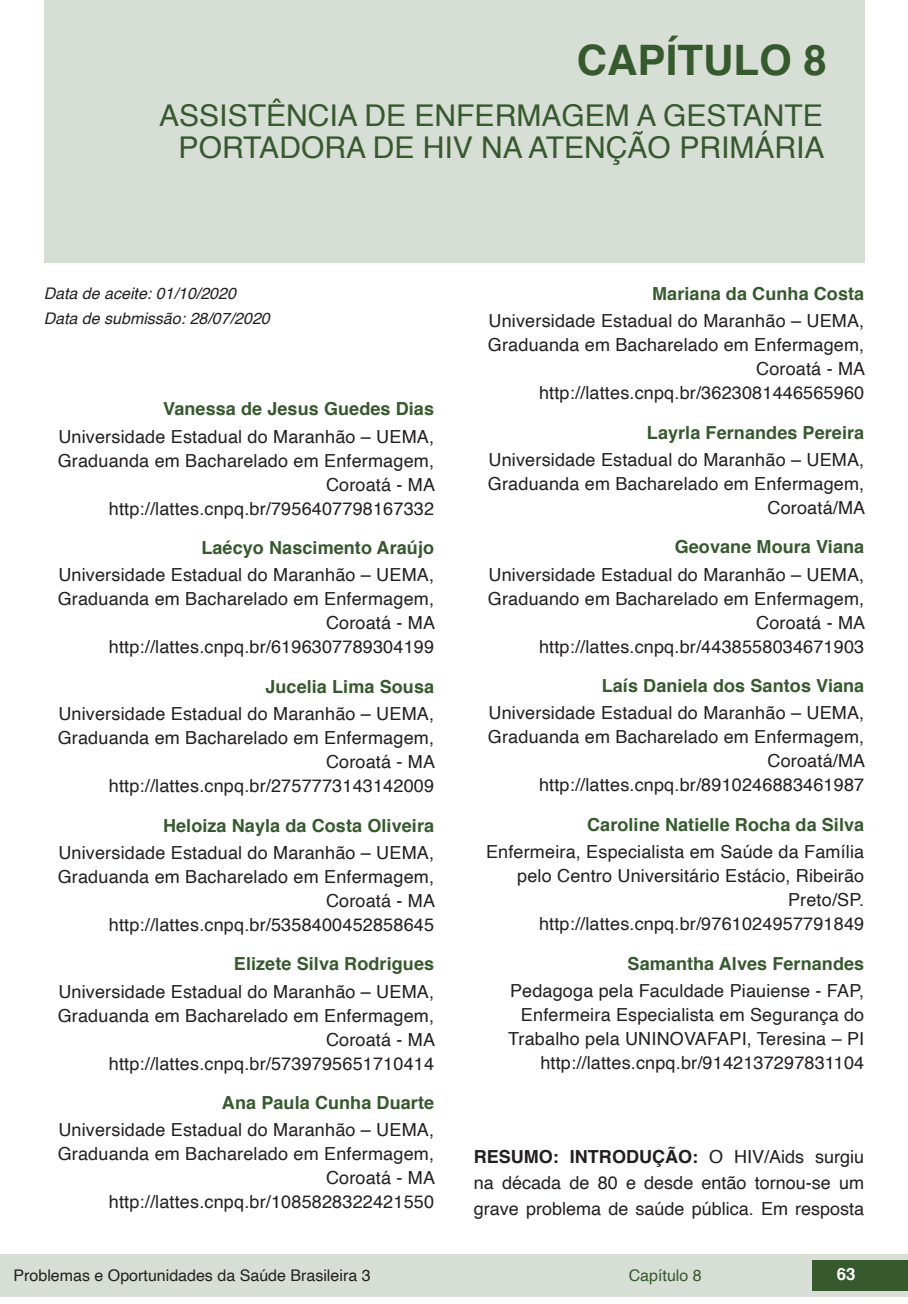
<style>
.page{position:relative;width:908px;height:1304px;background:#fff}
.page>*{position:absolute;margin:0;border:0;box-sizing:border-box;transform-origin:0 0}
.capítulos{font:700 42px "Helvetica";color:#36592e}
.nome_artigos{font:30px/32px "Helvetica";color:#36592e;text-align:right}
.info_autores{font:18px/24px "Helvetica";letter-spacing:.01em;color:#231f20;text-align:right}
.nome_autores{font:700 18px "Helvetica";letter-spacing:.005em;color:#36592e}
.Resumos_e_PC_TXT{font:18px/26px "Helvetica";color:#231f20;text-align:justify}
.t1{font:700 16.8px "Helvetica";color:#fff}
.data{font:italic 16px "Helvetica";color:#231f20}
.t2{font:16px "Helvetica";color:#231f20}
.t3{font:16px "Helvetica";color:#36592e}
.s1{font-weight:700}
</style>
<div class="page">
<div style="left:0;top:1254px;width:906px;height:43px;background:#d7ded5"></div>
<div style="left:812px;top:1261px;width:95px;height:30px;background:#36592e"></div>
<div style="left:44px;top:0;width:819px;height:263px;background:#d7ded5"></div>
<p class="capítulos" style="left:576px;top:26px;width:251px">CAPÍTULO 8</p>
<p class="nome_artigos" style="left:159px;top:101px;width:666px">ASSISTÊNCIA DE ENFERMAGEM A GESTANTE<br>PORTADORA DE HIV NA ATENÇÃO PRIMÁRIA</p>
<p class="data" style="left:44px;top:280px;width:194px">Data de aceite: 01/10/2020</p>
<p class="data" style="left:44px;top:306px;width:227px">Data de submissão: 28/07/2020</p>
<p class="nome_autores" style="left:163px;top:395px;width:272px">Vanessa de Jesus Guedes Dias</p>
<p class="info_autores" style="left:58px;top:425px;width:379px">Universidade Estadual do Maranhão – UEMA,<br>Graduanda em Bacharelado em Enfermagem,<br>Coroatá - MA</p>
<p class="info_autores" style="left:109px;top:497px;width:326px">http://lattes.cnpq.br/7956407798167332</p>
<p class="nome_autores" style="left:201px;top:533px;width:234px">Laécyo Nascimento Araújo</p>
<p class="info_autores" style="left:58px;top:564px;width:379px">Universidade Estadual do Maranhão – UEMA,<br>Graduanda em Bacharelado em Enfermagem,<br>Coroatá - MA</p>
<p class="info_autores" style="left:109px;top:636px;width:326px">http://lattes.cnpq.br/6196307789304199</p>
<p class="nome_autores" style="left:265px;top:672px;width:170px">Jucelia Lima Sousa</p>
<p class="info_autores" style="left:58px;top:702px;width:379px">Universidade Estadual do Maranhão – UEMA,<br>Graduanda em Bacharelado em Enfermagem,<br>Coroatá - MA</p>
<p class="info_autores" style="left:109px;top:774px;width:326px">http://lattes.cnpq.br/2757773143142009</p>
<p class="nome_autores" style="left:163px;top:811px;width:272px">Heloiza Nayla da Costa Oliveira</p>
<p class="info_autores" style="left:58px;top:841px;width:379px">Universidade Estadual do Maranhão – UEMA,<br>Graduanda em Bacharelado em Enfermagem,<br>Coroatá - MA</p>
<p class="info_autores" style="left:109px;top:913px;width:326px">http://lattes.cnpq.br/5358400452858645</p>
<p class="nome_autores" style="left:234px;top:949px;width:202px">Elizete Silva Rodrigues</p>
<p class="info_autores" style="left:58px;top:980px;width:379px">Universidade Estadual do Maranhão – UEMA,<br>Graduanda em Bacharelado em Enfermagem,<br>Coroatá - MA</p>
<p class="info_autores" style="left:109px;top:1052px;width:326px">http://lattes.cnpq.br/5739795651710414</p>
<p class="nome_autores" style="left:222px;top:1088px;width:213px">Ana Paula Cunha Duarte</p>
<p class="info_autores" style="left:58px;top:1118px;width:379px">Universidade Estadual do Maranhão – UEMA,<br>Graduanda em Bacharelado em Enfermagem,<br>Coroatá - MA</p>
<p class="info_autores" style="left:109px;top:1190px;width:326px">http://lattes.cnpq.br/1085828322421550</p>
<p class="nome_autores" style="left:652px;top:279px;width:213px">Mariana da Cunha Costa</p>
<p class="info_autores" style="left:487px;top:310px;width:379px">Universidade Estadual do Maranhão – UEMA,<br>Graduanda em Bacharelado em Enfermagem,<br>Coroatá - MA</p>
<p class="info_autores" style="left:539px;top:382px;width:326px">http://lattes.cnpq.br/3623081446565960</p>
<p class="nome_autores" style="left:646px;top:418px;width:219px">Layrla Fernandes Pereira</p>
<p class="info_autores" style="left:487px;top:448px;width:379px">Universidade Estadual do Maranhão – UEMA,<br>Graduanda em Bacharelado em Enfermagem,<br>Coroatá/MA</p>
<p class="nome_autores" style="left:674px;top:533px;width:191px">Geovane Moura Viana</p>
<p class="info_autores" style="left:487px;top:563px;width:379px">Universidade Estadual do Maranhão – UEMA,<br>Graduando em Bacharelado em Enfermagem,<br>Coroatá - MA</p>
<p class="info_autores" style="left:539px;top:635px;width:326px">http://lattes.cnpq.br/4438558034671903</p>
<p class="nome_autores" style="left:601px;top:671px;width:264px">Laís Daniela dos Santos Viana</p>
<p class="info_autores" style="left:487px;top:702px;width:379px">Universidade Estadual do Maranhão – UEMA,<br>Graduanda em Bacharelado em Enfermagem,<br>Coroatá/MA</p>
<p class="info_autores" style="left:539px;top:774px;width:326px">http://lattes.cnpq.br/8910246883461987</p>
<p class="nome_autores" style="left:587px;top:810px;width:278px">Caroline Natielle Rocha da Silva</p>
<p class="info_autores" style="left:486px;top:840px;width:379px">Enfermeira, Especialista em Saúde da Família pelo Centro Universitário Estácio, Ribeirão<br>Preto/SP.</p>
<p class="info_autores" style="left:539px;top:912px;width:326px">http://lattes.cnpq.br/9761024957791849</p>
<p class="nome_autores" style="left:627px;top:949px;width:238px">Samantha Alves Fernandes</p>
<p class="info_autores" style="left:508px;top:979px;width:357px">Pedagoga pela Faculdade Piauiense - FAP,<br>Enfermeira Especialista em Segurança do<br>Trabalho pela UNINOVAFAPI, Teresina – PI</p>
<p class="info_autores" style="left:540px;top:1051px;width:325px">http://lattes.cnpq.br/9142137297831104</p>
<p class="Resumos_e_PC_TXT" style="left:473px;top:1144px;width:392px"><span class="s1">RESUMO: INTRODUÇÃO:</span> O HIV/Aids surgiu na década de 80 e desde então tornou-se um grave problema de saúde pública. Em resposta</p>
<p class="t2" style="left:14px;top:1263px;width:358px">Problemas e Oportunidades da Saúde Brasileira 3</p>
<p class="t3" style="left:628px;top:1263px;width:74px">Capítulo 8</p>
<p class="t1" style="left:836px;top:1261px;width:20px">63</p>
</div>
